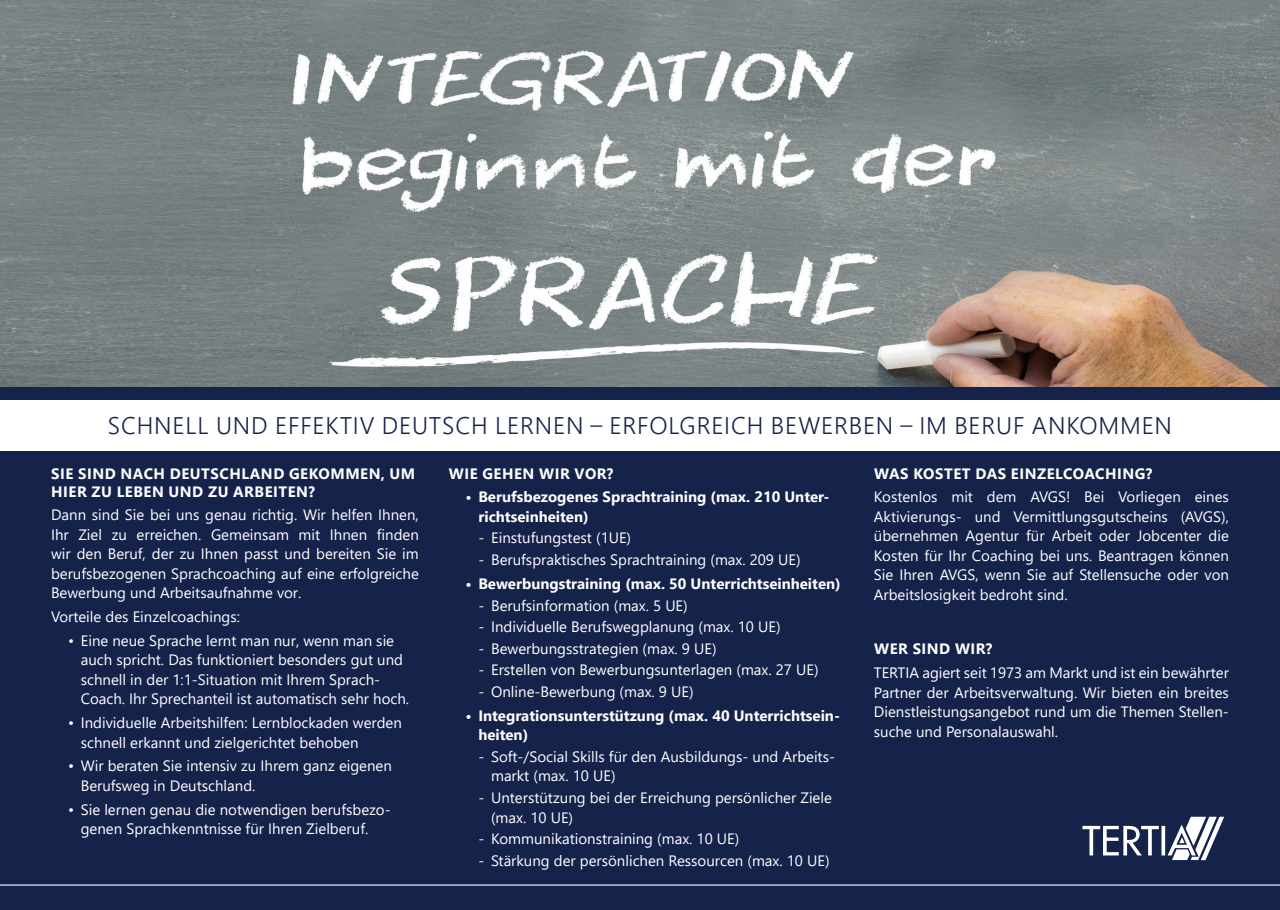
<style>
.page{position:relative;width:1280px;height:910px;background:#fff}
.page>*{position:absolute;margin:0;border:0;box-sizing:border-box;transform-origin:0 0}
.t1{font:300 24px "Segoe UI";letter-spacing:.035em;color:#15224a}
.t2{font:15px/19.5px "Segoe UI";color:#fff}
.t3{font:700 15px/19.5px "Segoe UI";color:#fff}
.t4{font:700 15px/18px "Segoe UI";letter-spacing:.035em;color:#fff}
</style>
<div class="page">
<div style="left:0;top:387px;width:1280px;height:523px;background:#15224a"></div>
<hr style="left:0;top:884px;width:1280px;height:2px;background:#fff">
<svg style="left:1082px;top:817px;width:142px;height:43px"></svg>
<img style="left:0;top:0;width:1280px;height:387px">
<div style="left:0;top:400px;width:1280px;height:51px;background:#fff"></div>
<h1 class="t1" style="left:108px;top:403px;width:1066px">SCHNELL UND EFFEKTIV DEUTSCH LERNEN – ERFOLGREICH BEWERBEN – IM BERUF ANKOMMEN</h1>
<p class="t4" style="left:51px;top:463px;width:365px">SIE SIND NACH DEUTSCHLAND GEKOMMEN, UM<br>HIER ZU LEBEN UND ZU ARBEITEN?</p>
<p class="t2" style="left:51px;top:504px;width:369px;text-align:justify">Dann sind Sie bei uns genau richtig. Wir helfen Ihnen, Ihr Ziel zu erreichen. Gemeinsam mit Ihnen finden wir den Beruf, der zu Ihnen passt und bereiten Sie im berufsbezogenen Sprachcoaching auf eine erfolgreiche Bewerbung und Arbeitsaufnahme vor.</p>
<p class="t2" style="left:51px;top:606px;width:190px">Vorteile des Einzelcoachings:</p>
<p class="t2" style="left:81px;top:629px;width:330px;text-indent:-13px">• Eine neue Sprache lernt man nur, wenn man sie auch spricht. Das funktioniert besonders gut und schnell in der 1:1-Situation mit Ihrem Sprach-Coach. Ihr Sprechanteil ist automatisch sehr hoch.</p>
<p class="t2" style="left:81px;top:712px;width:323px;text-indent:-13px">• Individuelle Arbeitshilfen: Lernblockaden werden schnell erkannt und zielgerichtet behoben</p>
<p class="t2" style="left:81px;top:755px;width:313px;text-indent:-13px">• Wir beraten Sie intensiv zu Ihrem ganz eigenen<br>Berufsweg in Deutschland.</p>
<p class="t2" style="left:81px;top:798px;width:311px;text-indent:-13px">• Sie lernen genau die notwendigen berufsbezo&shy;genen Sprachkenntnisse für Ihren Zielberuf.</p>
<p class="t4" style="left:449px;top:463px;width:166px">WIE GEHEN WIR VOR?</p>
<p class="t3" style="left:478px;top:486px;width:353px;text-indent:-13px">• Berufsbezogenes Sprachtraining (max. 210 Unter&shy;richtseinheiten)</p>
<p class="t2" style="left:478px;top:527px;width:154px">- Einstufungstest (1UE)</p>
<p class="t2" style="left:478px;top:549px;width:324px">- Berufspraktisches Sprachtraining (max. 209 UE)</p>
<p class="t3" style="left:466px;top:573px;width:377px">• Bewerbungstraining (max. 50 Unterrichtseinheiten)</p>
<p class="t2" style="left:478px;top:594px;width:211px">- Berufsinformation (max. 5 UE)</p>
<p class="t2" style="left:478px;top:616px;width:304px">- Individuelle Berufswegplanung (max. 10 UE)</p>
<p class="t2" style="left:478px;top:637px;width:240px">- Bewerbungsstrategien (max. 9 UE)</p>
<p class="t2" style="left:478px;top:659px;width:342px">- Erstellen von Bewerbungsunterlagen (max. 27 UE)</p>
<p class="t2" style="left:478px;top:681px;width:217px">- Online-Bewerbung (max. 9 UE)</p>
<p class="t3" style="left:478px;top:704px;width:363px;text-indent:-13px">• Integrationsunterstützung (max. 40 Unterrichtsein&shy;heiten)</p>
<p class="t2" style="left:491px;top:745px;width:345px;text-indent:-13px">- Soft-/Social Skills für den Ausbildungs- und Arbeits&shy;markt (max. 10 UE)</p>
<p class="t2" style="left:491px;top:787px;width:342px;text-indent:-13px">- Unterstützung bei der Erreichung persönlicher Ziele (max. 10 UE)</p>
<p class="t2" style="left:478px;top:828px;width:262px">- Kommunikationstraining (max. 10 UE)</p>
<p class="t2" style="left:478px;top:849px;width:353px">- Stärkung der persönlichen Ressourcen (max. 10 UE)</p>
<p class="t4" style="left:874px;top:463px;width:280px">WAS KOSTET DAS EINZELCOACHING?</p>
<p class="t2" style="left:874px;top:486px;width:357px;text-align:justify">Kostenlos mit dem AVGS! Bei Vorliegen eines Aktivierungs- und Vermittlungsgutscheins (AVGS), übernehmen Agentur für Arbeit oder Jobcenter die Kosten für Ihr Coaching bei uns. Beantragen können Sie Ihren AVGS, wenn Sie auf Stellensuche oder von Arbeitslosigkeit bedroht sind.</p>
<p class="t4" style="left:874px;top:639px;width:120px">WER SIND WIR?</p>
<p class="t2" style="left:874px;top:662px;width:357px;text-align:justify">TERTIA agiert seit 1973 am Markt und ist ein bewährter Partner der Arbeitsverwaltung. Wir bieten ein breites Dienstleistungsangebot rund um die Themen Stellen&shy;suche und Personalauswahl.</p>
</div>
